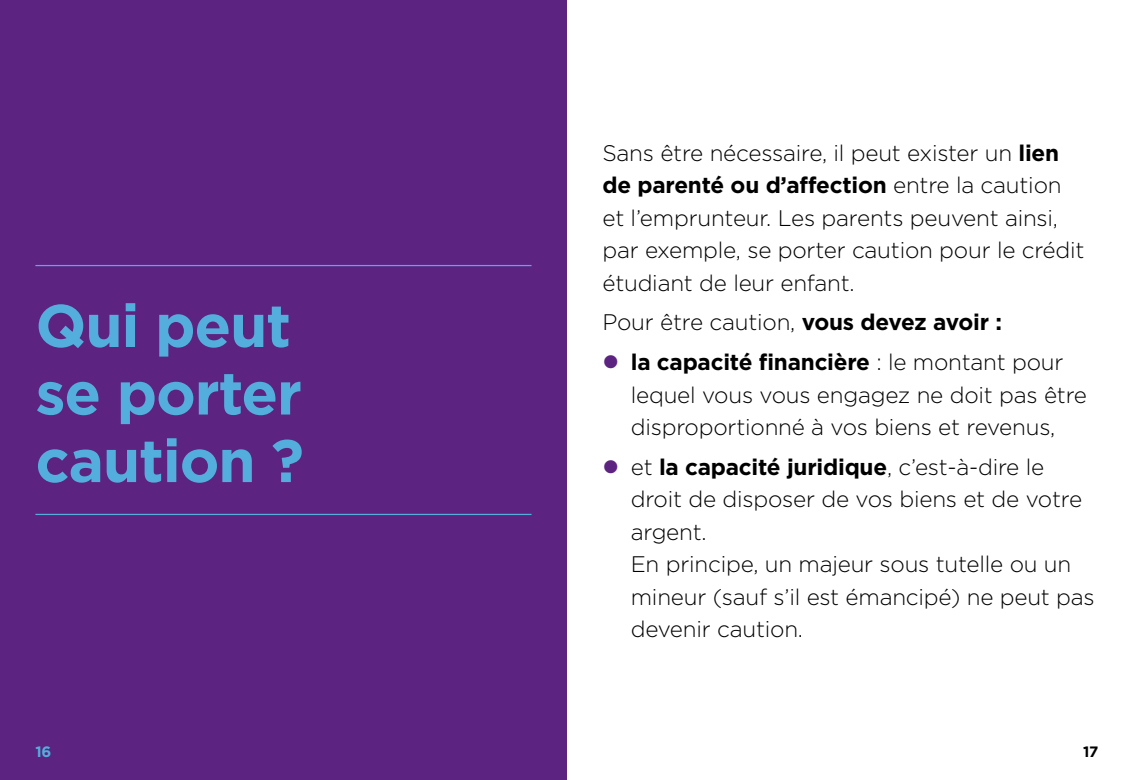
<style>
.page{position:relative;width:1134px;height:780px;background:#fff}
.page>*{position:absolute;margin:0;border:0;box-sizing:border-box;transform-origin:0 0}
.H1_-_chapitres{font:700 60px/67.5px "Gotham";letter-spacing:-.02em;color:#53aedd}
.Texte{font:300 22.5px/32.5px "Gotham";letter-spacing:-.01em;color:#000}
.t1{font:700 15px "Gotham";color:#53aedd}
.t2{font:700 15px "Gotham";color:#000}
.s1{font-weight:700}
</style>
<div class="page">
<div style="left:0;top:0;width:567px;height:780px;background:#5c2381"></div>
<hr style="left:35px;top:514px;width:496px;height:1px;background:#53aedd">
<hr style="left:35px;top:265px;width:496px;height:1px;background:#53aedd">
<h1 class="H1_-_chapitres" style="left:35px;top:291px;width:270px">Qui peut se porter caution ?</h1>
<p class="Texte" style="left:602px;top:136px;width:484px">Sans être nécessaire, il peut exister un <span class="s1">lien de parenté ou d’affection</span> entre la caution et l’emprunteur. Les parents peuvent ainsi, par exemple, se porter caution pour le crédit étudiant de leur enfant.</p>
<p class="Texte" style="left:602px;top:305px;width:401px">Pour être caution, <span class="s1">vous devez avoir :</span></p>
<p class="Texte" style="left:631px;top:345px;width:458px"><span class="s1">la capacité financière</span> : le montant pour lequel vous vous engagez ne doit pas être disproportionné à vos biens et revenus,</p>
<p class="Texte" style="left:631px;top:450px;width:465px">et <span class="s1">la capacité juridique</span>, c’est-à-dire le droit de disposer de vos biens et de votre argent.<br>En principe, un majeur sous tutelle ou un mineur (sauf s’il est émancipé) ne peut pas devenir caution.</p>
<p class="t1" style="left:35px;top:741px;width:18px">16</p>
<p class="t2" style="left:1083px;top:741px;width:17px">17</p>
</div>
